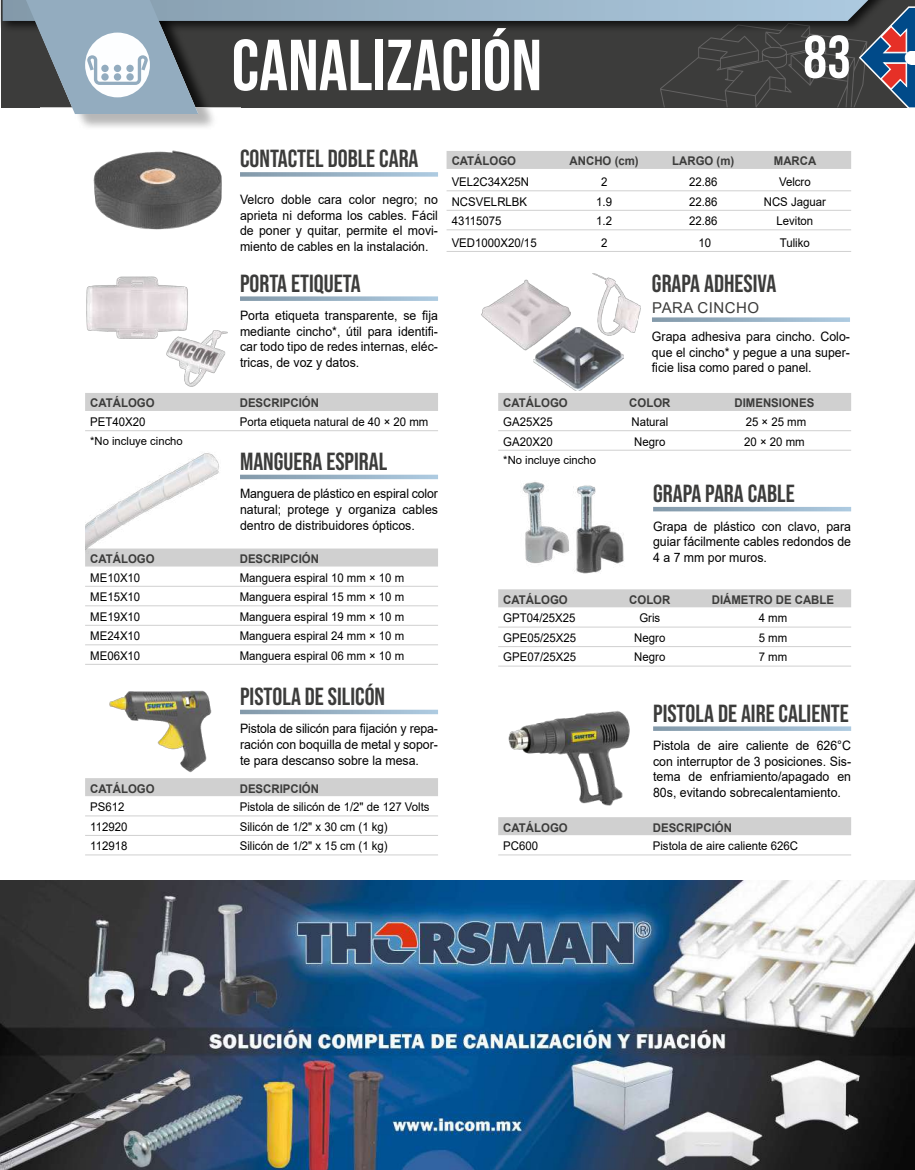
<style>
.page{position:relative;width:915px;height:1170px;background:#fff}
.page>*{position:absolute;margin:0;border:0;box-sizing:border-box;transform-origin:0 0}
.t1{font:72px "Bebas Neue";color:#fff}
.t2{font:60px "Bebas Neue";color:#fff}
.t3{font:24.75px "Bebas Neue";color:#3c3c3b}
.t4{font:15px "Arial";letter-spacing:.035em;color:#3c3c3b}
.t5{font:12.9px/15.6px "Arial";color:#000;text-align:justify;scale:.95 1}
.t6{font:12px "Arial";color:#000;scale:.95 1}
.t7{font:700 12px "Arial";color:#3c3c3b;scale:.95 1}
.t8{font:11.25px "Arial";color:#000}
</style>
<div class="page">
<svg style="left:652px;top:317px;width:197px;height:5px"></svg>
<svg style="left:240px;top:296px;width:198px;height:5px"></svg>
<svg style="left:653px;top:726px;width:197px;height:4px"></svg>
<svg style="left:240px;top:709px;width:198px;height:5px"></svg>
<div style="left:498px;top:393px;width:352px;height:18px;background:#d0d0d0"></div>
<hr style="left:498px;top:430px;width:352px;height:1px;background:#d0d0d0">
<hr style="left:498px;top:450px;width:352px;height:1px;background:#d0d0d0">
<div style="left:446px;top:151px;width:404px;height:18px;background:#d0d0d0"></div>
<hr style="left:446px;top:190px;width:404px;height:1px;background:#d0d0d0">
<hr style="left:446px;top:210px;width:404px;height:1px;background:#d0d0d0">
<hr style="left:446px;top:229px;width:404px;height:1px;background:#d0d0d0">
<hr style="left:446px;top:251px;width:404px;height:1px;background:#d0d0d0">
<div style="left:85px;top:393px;width:353px;height:18px;background:#d0d0d0"></div>
<hr style="left:85px;top:430px;width:353px;height:1px;background:#d0d0d0">
<div style="left:498px;top:817px;width:352px;height:18px;background:#d0d0d0"></div>
<hr style="left:498px;top:854px;width:352px;height:1px;background:#d0d0d0">
<div style="left:85px;top:778px;width:353px;height:18px;background:#d0d0d0"></div>
<hr style="left:85px;top:815px;width:353px;height:1px;background:#d0d0d0">
<hr style="left:85px;top:835px;width:353px;height:1px;background:#d0d0d0">
<hr style="left:85px;top:854px;width:353px;height:1px;background:#d0d0d0">
<img style="left:93px;top:150px;width:129px;height:80px">
<img style="left:481px;top:279px;width:89px;height:71px">
<img style="left:533px;top:327px;width:89px;height:64px">
<img style="left:86px;top:276px;width:102px;height:62px">
<img style="left:592px;top:273px;width:48px;height:64px">
<img style="left:167px;top:330px;width:61px;height:57px">
<div style="left:498px;top:589px;width:352px;height:18px;background:#d0d0d0"></div>
<hr style="left:498px;top:626px;width:352px;height:1px;background:#d0d0d0">
<hr style="left:498px;top:646px;width:352px;height:1px;background:#d0d0d0">
<hr style="left:498px;top:665px;width:352px;height:1px;background:#d0d0d0">
<img style="left:523px;top:482px;width:101px;height:92px">
<svg style="left:653px;top:507px;width:197px;height:4px"></svg>
<svg style="left:240px;top:474px;width:198px;height:5px"></svg>
<div style="left:85px;top:548px;width:353px;height:18px;background:#d0d0d0"></div>
<hr style="left:85px;top:586px;width:353px;height:1px;background:#d0d0d0">
<hr style="left:85px;top:605px;width:353px;height:1px;background:#d0d0d0">
<hr style="left:85px;top:625px;width:353px;height:1px;background:#d0d0d0">
<hr style="left:85px;top:644px;width:353px;height:1px;background:#d0d0d0">
<hr style="left:85px;top:664px;width:353px;height:1px;background:#d0d0d0">
<img style="left:85px;top:453px;width:135px;height:97px">
<svg style="left:240px;top:172px;width:198px;height:5px"></svg>
<img style="left:109px;top:690px;width:103px;height:82px">
<img style="left:508px;top:711px;width:122px;height:94px">
<svg style="left:77px;top:114px;width:136px;height:14px;background:#d0d0d0"></svg>
<svg style="left:3px;top:0;width:911px;height:114px;background:#61676c"></svg>
<div style="left:101px;top:73px;width:8px;height:8px;background:#93acbf;border-radius:50%"></div>
<div style="left:114px;top:73px;width:7px;height:8px;background:#93acbf;border-radius:50%"></div>
<div style="left:126px;top:73px;width:8px;height:8px;background:#93acbf;border-radius:50%"></div>
<div style="left:101px;top:65px;width:8px;height:7px;background:#93acbf;border-radius:50%"></div>
<div style="left:114px;top:65px;width:7px;height:7px;background:#93acbf;border-radius:50%"></div>
<div style="left:126px;top:65px;width:8px;height:7px;background:#93acbf;border-radius:50%"></div>
<img style="left:0;top:880px;width:914px;height:289px">
<h1 class="t1" style="left:231px;top:24px;width:312px">CANALIZACIÓN</h1>
<h2 class="t2" style="left:802px;top:23px;width:49px">83</h2>
<h3 class="t3" style="left:240px;top:145px;width:180px">CONTACTEL DOBLE CARA</h3>
<p class="t5" style="left:240px;top:192px;width:210px">Velcro doble cara color negro; no aprieta ni deforma los cables. Fácil de poner y quitar, permite el movi&shy;miento de cables en la instalación.</p>
<h3 class="t3" style="left:240px;top:269px;width:122px">PORTA ETIQUETA</h3>
<p class="t5" style="left:240px;top:307px;width:210px">Porta etiqueta transparente, se fija mediante cincho*, útil para identifi&shy;car todo tipo de redes internas, eléc&shy;tricas, de voz y datos.</p>
<p class="t7" style="left:90px;top:394px;width:69px">CATÁLOGO</p>
<p class="t7" style="left:240px;top:394px;width:85px">DESCRIPCIÓN</p>
<p class="t6" style="left:90px;top:413px;width:60px">PET40X20</p>
<p class="t6" style="left:240px;top:413px;width:200px">Porta etiqueta natural de 40 × 20 mm</p>
<p class="t8" style="left:90px;top:433px;width:94px">*No incluye cincho</p>
<h3 class="t3" style="left:240px;top:447px;width:149px">MANGUERA ESPIRAL</h3>
<p class="t5" style="left:240px;top:486px;width:210px">Manguera de plástico en espiral color natural; protege y organiza cables dentro de distribuidores ópticos.</p>
<p class="t7" style="left:90px;top:550px;width:69px">CATÁLOGO</p>
<p class="t7" style="left:240px;top:550px;width:85px">DESCRIPCIÓN</p>
<p class="t6" style="left:90px;top:569px;width:54px">ME10X10</p>
<p class="t6" style="left:240px;top:569px;width:175px">Manguera espiral 10 mm × 10 m</p>
<p class="t6" style="left:90px;top:588px;width:54px">ME15X10</p>
<p class="t6" style="left:240px;top:588px;width:175px">Manguera espiral 15 mm × 10 m</p>
<p class="t6" style="left:90px;top:608px;width:54px">ME19X10</p>
<p class="t6" style="left:240px;top:608px;width:175px">Manguera espiral 19 mm × 10 m</p>
<p class="t6" style="left:90px;top:627px;width:54px">ME24X10</p>
<p class="t6" style="left:240px;top:627px;width:175px">Manguera espiral 24 mm × 10 m</p>
<p class="t6" style="left:90px;top:647px;width:54px">ME06X10</p>
<p class="t6" style="left:240px;top:647px;width:175px">Manguera espiral 06 mm × 10 m</p>
<h3 class="t3" style="left:240px;top:682px;width:147px">PISTOLA DE SILICÓN</h3>
<p class="t5" style="left:240px;top:721px;width:210px">Pistola de silicón para fijación y repa&shy;ración con boquilla de metal y sopor&shy;te para descanso sobre la mesa.</p>
<p class="t7" style="left:90px;top:779px;width:69px">CATÁLOGO</p>
<p class="t7" style="left:240px;top:779px;width:85px">DESCRIPCIÓN</p>
<p class="t6" style="left:90px;top:798px;width:38px">PS612</p>
<p class="t6" style="left:240px;top:798px;width:201px">Pistola de silicón de 1/2" de 127 Volts</p>
<p class="t6" style="left:90px;top:818px;width:41px">112920</p>
<p class="t6" style="left:240px;top:818px;width:157px">Silicón de 1/2" x 30 cm (1 kg)</p>
<p class="t6" style="left:90px;top:837px;width:41px">112918</p>
<p class="t6" style="left:240px;top:837px;width:157px">Silicón de 1/2" x 15 cm (1 kg)</p>
<p class="t7" style="left:451px;top:153px;width:69px">CATÁLOGO</p>
<p class="t7" style="left:569px;top:153px;width:74px">ANCHO (cm)</p>
<p class="t7" style="left:672px;top:153px;width:67px">LARGO (m)</p>
<p class="t7" style="left:773px;top:153px;width:46px">MARCA</p>
<p class="t6" style="left:451px;top:174px;width:83px">VEL2C34X25N</p>
<p class="t6" style="left:601px;top:174px;width:8px">2</p>
<p class="t6" style="left:688px;top:174px;width:32px">22.86</p>
<p class="t6" style="left:778px;top:174px;width:35px">Velcro</p>
<p class="t6" style="left:451px;top:193px;width:81px">NCSVELRLBK</p>
<p class="t6" style="left:596px;top:193px;width:18px">1.9</p>
<p class="t6" style="left:688px;top:193px;width:32px">22.86</p>
<p class="t6" style="left:763px;top:193px;width:67px">NCS Jaguar</p>
<p class="t6" style="left:451px;top:213px;width:54px">43115075</p>
<p class="t6" style="left:596px;top:213px;width:18px">1.2</p>
<p class="t6" style="left:688px;top:213px;width:32px">22.86</p>
<p class="t6" style="left:776px;top:213px;width:40px">Leviton</p>
<p class="t6" style="left:451px;top:234px;width:91px">VED1000X20/15</p>
<p class="t6" style="left:601px;top:234px;width:8px">2</p>
<p class="t6" style="left:698px;top:234px;width:15px">10</p>
<p class="t6" style="left:779px;top:234px;width:33px">Tuliko</p>
<h3 class="t3" style="left:651px;top:269px;width:126px">GRAPA ADHESIVA</h3>
<p class="t4" style="left:652px;top:297px;width:108px">PARA CINCHO</p>
<p class="t5" style="left:651px;top:328px;width:210px">Grapa adhesiva para cincho. Colo&shy;que el cincho* y pegue a una super&shy;ficie lisa como pared o panel.</p>
<p class="t7" style="left:503px;top:394px;width:69px">CATÁLOGO</p>
<p class="t7" style="left:629px;top:394px;width:45px">COLOR</p>
<p class="t7" style="left:734px;top:394px;width:86px">DIMENSIONES</p>
<p class="t6" style="left:503px;top:413px;width:54px">GA25X25</p>
<p class="t6" style="left:631px;top:413px;width:40px">Natural</p>
<p class="t6" style="left:745px;top:413px;width:65px">25 × 25 mm</p>
<p class="t6" style="left:503px;top:433px;width:54px">GA20X20</p>
<p class="t6" style="left:634px;top:433px;width:34px">Negro</p>
<p class="t6" style="left:744px;top:433px;width:65px">20 × 20 mm</p>
<p class="t8" style="left:503px;top:452px;width:94px">*No incluye cincho</p>
<h3 class="t3" style="left:653px;top:479px;width:143px">GRAPA PARA CABLE</h3>
<p class="t5" style="left:653px;top:518px;width:210px">Grapa de plástico con clavo, para guiar fácilmente cables redondos de 4 a 7 mm por muros.</p>
<p class="t7" style="left:503px;top:591px;width:69px">CATÁLOGO</p>
<p class="t7" style="left:629px;top:591px;width:45px">COLOR</p>
<p class="t7" style="left:711px;top:591px;width:130px">DIÁMETRO DE CABLE</p>
<p class="t6" style="left:503px;top:610px;width:78px">GPT04/25X25</p>
<p class="t6" style="left:639px;top:610px;width:23px">Gris</p>
<p class="t6" style="left:758px;top:610px;width:31px">4 mm</p>
<p class="t6" style="left:503px;top:629px;width:78px">GPE05/25X25</p>
<p class="t6" style="left:634px;top:629px;width:34px">Negro</p>
<p class="t6" style="left:758px;top:629px;width:31px">5 mm</p>
<p class="t6" style="left:503px;top:649px;width:78px">GPE07/25X25</p>
<p class="t6" style="left:634px;top:649px;width:34px">Negro</p>
<p class="t6" style="left:758px;top:649px;width:31px">7 mm</p>
<h3 class="t3" style="left:653px;top:699px;width:197px">PISTOLA DE AIRE CALIENTE</h3>
<p class="t5" style="left:653px;top:737px;width:210px">Pistola de aire caliente de 626°C con interruptor de 3 posiciones. Sis&shy;tema de enfriamiento/apagado en 80s, evitando sobrecalentamiento.</p>
<p class="t7" style="left:503px;top:818px;width:69px">CATÁLOGO</p>
<p class="t7" style="left:652px;top:818px;width:85px">DESCRIPCIÓN</p>
<p class="t6" style="left:503px;top:837px;width:38px">PC600</p>
<p class="t6" style="left:652px;top:837px;width:154px">Pistola de aire caliente 626C</p>
</div>
